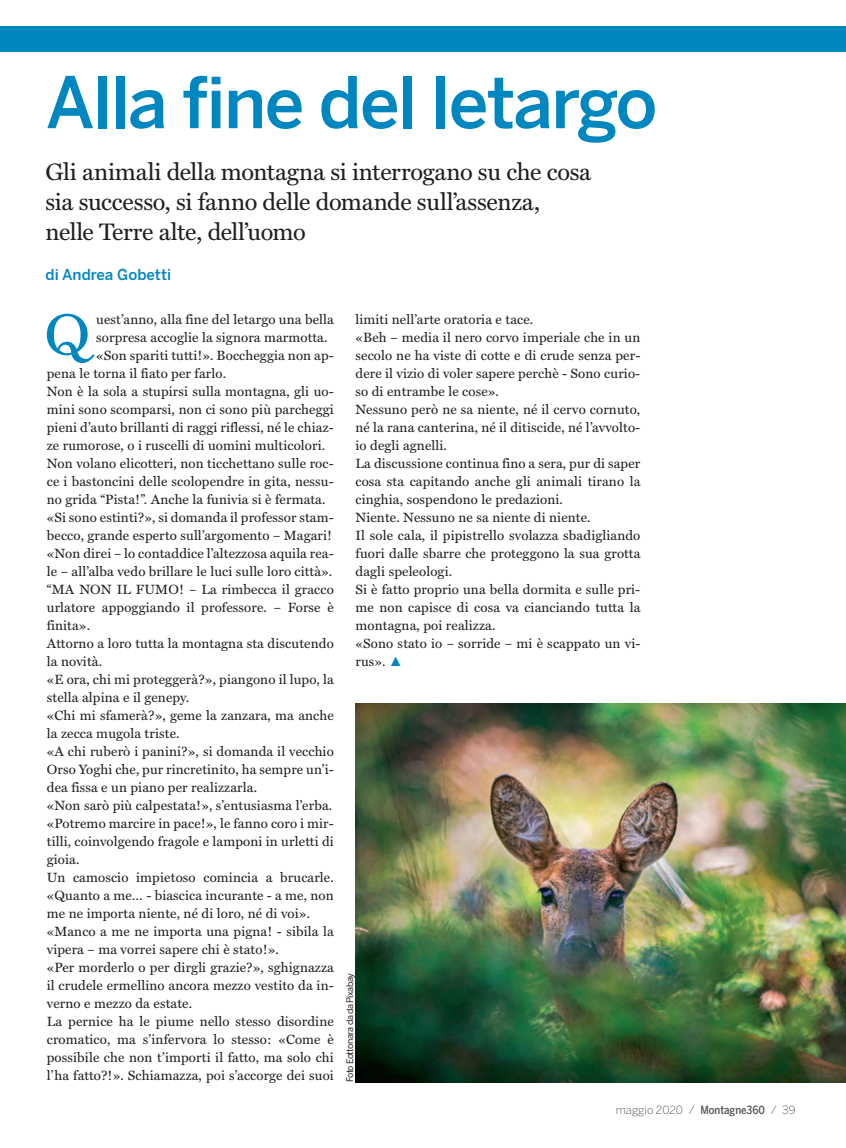
<style>
.page{position:relative;width:846px;height:1148px;background:#fff}
.page>*{position:absolute;margin:0;border:0;box-sizing:border-box;transform-origin:0 0}
.t1{font:500 70.5px "Benton Sans";letter-spacing:-.025em;color:#0087c0}
.t2{font:58.35px "Miller Text";color:#0087c0}
.t3{font:24px/30px "Miller Text";letter-spacing:-.015em;color:#231f20}
.t4{font:500 15px "Benton Sans";color:#0087c0}
.t5{font:13.5px/18px "Miller Text";letter-spacing:.01em;color:#231f20}
.t6{font:300 11.25px "Benton Sans";color:#57585a}
.t7{font:9px "Benton Sans";letter-spacing:-.05em;color:#231f20}
.s1{font-family:"Times New Roman";font-style:italic;color:#0087c0}
.s2{font-family:"Benton Sans Condensed";font-weight:500}
</style>
<div class="page">
<img style="left:355px;top:704px;width:491px;height:378px">
<div style="left:0;top:27px;width:846px;height:25px;background:#0087c0"></div>
<h1 class="t1" style="left:46px;top:59px;width:613px">Alla fine del letargo</h1>
<h3 class="t3" style="left:46px;top:158px;width:547px">Gli animali della montagna si interrogano su che cosa sia successo, si fanno delle domande sull’assenza, nelle Terre alte, dell’uomo</h3>
<p class="t4" style="left:46px;top:266px;width:127px">di Andrea Gobetti</p>
<h2 class="t2" style="left:45px;top:301px;width:47px">Q</h2>
<p class="t5" style="left:96px;top:311px;width:239px">uest’anno, alla fine del letargo una bella</p>
<p class="t5" style="left:96px;top:329px;width:233px">sorpresa accoglie la signora marmotta.</p>
<p class="t5" style="left:96px;top:347px;width:239px">«Son spariti tutti!». Boccheggia non ap-</p>
<p class="t5" style="left:47px;top:365px;width:181px">pena le torna il fiato per farlo.</p>
<p class="t5" style="left:47px;top:383px;width:288px">Non è la sola a stupirsi sulla montagna, gli uo-</p>
<p class="t5" style="left:47px;top:401px;width:288px">mini sono scomparsi, non ci sono più parcheggi</p>
<p class="t5" style="left:47px;top:419px;width:288px">pieni d’auto brillanti di raggi riflessi, né le chiaz-</p>
<p class="t5" style="left:47px;top:437px;width:280px">ze rumorose, o i ruscelli di uomini multicolori.</p>
<p class="t5" style="left:47px;top:455px;width:288px">Non volano elicotteri, non ticchettano sulle roc-</p>
<p class="t5" style="left:47px;top:473px;width:288px">ce i bastoncini delle scolopendre in gita, nessu-</p>
<p class="t5" style="left:47px;top:491px;width:280px">no grida “Pista!”. Anche la funivia si è fermata.</p>
<p class="t5" style="left:47px;top:509px;width:288px">«Si sono estinti?», si domanda il professor stam-</p>
<p class="t5" style="left:47px;top:527px;width:287px">becco, grande esperto sull’argomento – Magari!</p>
<p class="t5" style="left:47px;top:545px;width:288px">«Non direi – lo contaddice l’altezzosa aquila rea-</p>
<p class="t5" style="left:47px;top:563px;width:287px">le – all’alba vedo brillare le luci sulle loro città».</p>
<p class="t5" style="left:47px;top:581px;width:288px">“MA NON IL FUMO! – La rimbecca il gracco</p>
<p class="t5" style="left:47px;top:599px;width:288px">urlatore appoggiando il professore. – Forse è</p>
<p class="t5" style="left:47px;top:616px;width:45px">finita».</p>
<p class="t5" style="left:47px;top:634px;width:288px">Attorno a loro tutta la montagna sta discutendo</p>
<p class="t5" style="left:47px;top:652px;width:57px">la novità.</p>
<p class="t5" style="left:47px;top:670px;width:288px">«E ora, chi mi proteggerà?», piangono il lupo, la</p>
<p class="t5" style="left:47px;top:688px;width:144px">stella alpina e il genepy.</p>
<p class="t5" style="left:47px;top:706px;width:288px">«Chi mi sfamerà?», geme la zanzara, ma anche</p>
<p class="t5" style="left:47px;top:724px;width:134px">la zecca mugola triste.</p>
<p class="t5" style="left:47px;top:742px;width:288px">«A chi ruberò i panini?», si domanda il vecchio</p>
<p class="t5" style="left:47px;top:760px;width:288px">Orso Yoghi che, pur rincretinito, ha sempre un’i-</p>
<p class="t5" style="left:47px;top:778px;width:212px">dea fissa e un piano per realizzarla.</p>
<p class="t5" style="left:47px;top:796px;width:287px">«Non sarò più calpestata!», s’entusiasma l’erba.</p>
<p class="t5" style="left:47px;top:814px;width:288px">«Potremo marcire in pace!», le fanno coro i mir-</p>
<p class="t5" style="left:47px;top:832px;width:288px">tilli, coinvolgendo fragole e lamponi in urletti di</p>
<p class="t5" style="left:47px;top:850px;width:34px">gioia.</p>
<p class="t5" style="left:47px;top:868px;width:288px">Un camoscio impietoso comincia a brucarle.</p>
<p class="t5" style="left:47px;top:886px;width:288px">«Quanto a me… - biascica incurante - a me, non</p>
<p class="t5" style="left:47px;top:904px;width:265px">me ne importa niente, né di loro, né di voi».</p>
<p class="t5" style="left:47px;top:922px;width:288px">«Manco a me ne importa una pigna! - sibila la</p>
<p class="t5" style="left:47px;top:940px;width:233px">vipera – ma vorrei sapere chi è stato!».</p>
<p class="t5" style="left:47px;top:958px;width:288px">«Per morderlo o per dirgli grazie?», sghignazza</p>
<p class="t5" style="left:47px;top:976px;width:288px">il crudele ermellino ancora mezzo vestito da in-</p>
<p class="t5" style="left:47px;top:994px;width:147px">verno e mezzo da estate.</p>
<p class="t5" style="left:47px;top:1012px;width:288px">La pernice ha le piume nello stesso disordine</p>
<p class="t5" style="left:47px;top:1030px;width:288px">cromatico, ma s’infervora lo stesso: «Come è</p>
<p class="t5" style="left:47px;top:1048px;width:288px">possibile che non t’importi il fatto, ma solo chi</p>
<p class="t5" style="left:47px;top:1066px;width:288px">l’ha fatto?!». Schiamazza, poi s’accorge dei suoi</p>
<p class="t5" style="left:355px;top:311px;width:286px">limiti nell’arte oratoria e tace.<br>«Beh – media il nero corvo imperiale che in un secolo ne ha viste di cotte e di crude senza per&shy;dere il vizio di voler sapere perchè - Sono curio&shy;so di entrambe le cose».<br>Nessuno però ne sa niente, né il cervo cornuto, né la rana canterina, né il ditiscide, né l’avvolto&shy;io degli agnelli.<br>La discussione continua fino a sera, pur di saper cosa sta capitando anche gli animali tirano la cinghia, sospendono le predazioni.<br>Niente. Nessuno ne sa niente di niente.<br>Il sole cala, il pipistrello svolazza sbadigliando fuori dalle sbarre che proteggono la sua grotta dagli speleologi.<br>Si è fatto proprio una bella dormita e sulle pri&shy;me non capisce di cosa va cianciando tutta la montagna, poi realizza.<br>«Sono stato io – sorride – mi è scappato un vi&shy;rus». <span class="s1">▲</span></p>
<p class="t7" style="left:344px;top:1082px;width:111px;rotate:-90deg">Foto Eottonara da da Pixabay</p>
<p class="t6" style="left:616px;top:1104px;width:181px">maggio 2020 / <span class="s2">Montagne360</span> / 39</p>
</div>
